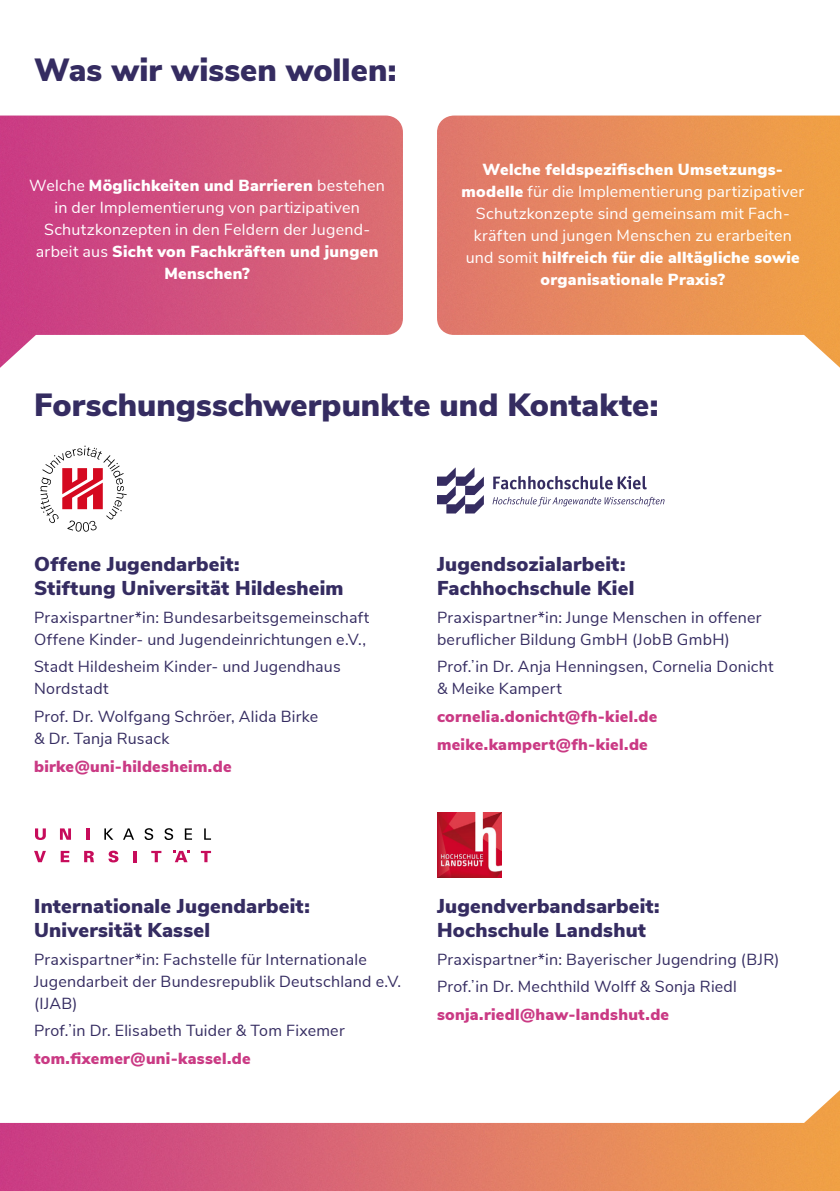
<style>
.page{position:relative;width:840px;height:1191px;background:#fff}
.page>*{position:absolute;margin:0;border:0;box-sizing:border-box;transform-origin:0 0}
.t1{font:900 32px "Nunito Sans";color:#352c61}
.t2{font:900 20px/24px "Nunito Sans";letter-spacing:.01em;color:#352c61}
.t3{font:16px/22px "Nunito Sans";letter-spacing:.015em;color:#352c61}
.t4{font:16px/22px "Nunito Sans";letter-spacing:.015em;color:#fff;text-align:center}
.t5{font:900 16px/27.6px "Nunito Sans";letter-spacing:.02em;color:#ca3a84}
.s1{font-weight:900}
</style>
<div class="page">
<img style="left:437px;top:812px;width:64px;height:66px">
<svg style="left:104px;top:828px;width:9px;height:11px"></svg>
<svg style="left:123px;top:828px;width:11px;height:11px"></svg>
<svg style="left:144px;top:828px;width:9px;height:12px"></svg>
<svg style="left:164px;top:828px;width:9px;height:12px"></svg>
<svg style="left:185px;top:828px;width:7px;height:11px"></svg>
<svg style="left:204px;top:828px;width:7px;height:11px"></svg>
<svg style="left:34px;top:851px;width:12px;height:11px"></svg>
<svg style="left:61px;top:851px;width:8px;height:11px"></svg>
<svg style="left:84px;top:851px;width:10px;height:11px"></svg>
<svg style="left:108px;top:850px;width:10px;height:12px"></svg>
<hr style="left:133px;top:851px;width:4px;height:11px;background:#c70c5b">
<svg style="left:151px;top:851px;width:10px;height:11px"></svg>
<svg style="left:201px;top:851px;width:10px;height:11px"></svg>
<svg style="left:35px;top:828px;width:11px;height:12px"></svg>
<svg style="left:60px;top:828px;width:11px;height:11px"></svg>
<hr style="left:86px;top:828px;width:4px;height:11px;background:#c70c5b">
<svg style="left:173px;top:850px;width:16px;height:12px"></svg>
<svg style="left:40px;top:446px;width:87px;height:86px"></svg>
<svg style="left:437px;top:467px;width:46px;height:46px"></svg>
<svg style="left:493px;top:476px;width:153px;height:13px"></svg>
<svg style="left:492px;top:497px;width:172px;height:9px"></svg>
<img style="left:0;top:115px;width:403px;height:253px">
<img style="left:437px;top:115px;width:402px;height:252px">
<img style="left:0;top:1091px;width:839px;height:100px">
<h1 class="t1" style="left:34px;top:47px;width:364px">Was wir wissen wollen:</h1>
<p class="t4" style="left:29px;top:173px;width:357px">Welche <span class="s1">Möglichkeiten und Barrieren</span> bestehen in der Implementierung von partizipativen Schutzkonzepten in den Feldern der Jugend&shy;arbeit aus <span class="s1">Sicht von Fachkräften und jungen Menschen?</span></p>
<p class="t4" style="left:461px;top:158px;width:344px"><span class="s1">Welche feldspezifischen Umsetzungs&shy;modelle</span> für die Implementierung partizipativer Schutzkonzepte sind gemeinsam mit Fach&shy;kräften und jungen Menschen zu erarbeiten und somit <span class="s1">hilfreich für die alltägliche sowie organisationale Praxis?</span></p>
<h1 class="t1" style="left:34px;top:381px;width:625px">Forschungsschwerpunkte und Kontakte:</h1>
<p class="t2" style="left:34px;top:551px;width:311px">Offene Jugendarbeit:<br>Stiftung Universität Hildesheim</p>
<p class="t3" style="left:34px;top:605px;width:336px">Praxispartner*in: Bundesarbeitsgemeinschaft<br>Offene Kinder- und Jugendeinrichtungen e.V.,</p>
<p class="t3" style="left:34px;top:654px;width:308px">Stadt Hildesheim Kinder- und Jugendhaus<br>Nordstadt</p>
<p class="t3" style="left:34px;top:704px;width:285px">Prof. Dr. Wolfgang Schröer, Alida Birke &amp; Dr. Tanja Rusack</p>
<p class="t5" style="left:34px;top:751px;width:199px">birke@uni-hildesheim.de</p>
<p class="t2" style="left:437px;top:551px;width:199px">Jugendsozialarbeit:<br>Fachhochschule Kiel</p>
<p class="t3" style="left:437px;top:605px;width:326px">Praxispartner*in: Junge Menschen in offener beruflicher Bildung GmbH (JobB GmbH)</p>
<p class="t3" style="left:437px;top:654px;width:338px">Prof.ʼin Dr. Anja Henningsen, Cornelia Donicht &amp; Meike Kampert</p>
<p class="t5" style="left:437px;top:702px;width:222px">cornelia.donicht@fh-kiel.de meike.kampert@fh-kiel.de</p>
<p class="t2" style="left:34px;top:893px;width:277px">Internationale Jugendarbeit:<br>Universität Kassel</p>
<p class="t3" style="left:34px;top:947px;width:368px">Praxispartner*in: Fachstelle für Internationale<br>Jugendarbeit der Bundesrepublik Deutschland e.V. (IJAB)</p>
<p class="t3" style="left:34px;top:1018px;width:312px">Prof.ʼin Dr. Elisabeth Tuider &amp; Tom Fixemer</p>
<p class="t5" style="left:34px;top:1044px;width:218px">tom.fixemer@uni-kassel.de</p>
<p class="t2" style="left:437px;top:893px;width:224px">Jugendverbandsarbeit:<br>Hochschule Landshut</p>
<p class="t3" style="left:437px;top:944px;width:344px;line-height:27.6px">Praxispartner*in: Bayerischer Jugendring (BJR)<br>Prof.ʼin Dr. Mechthild Wolff &amp; Sonja Riedl</p>
<p class="t5" style="left:437px;top:1000px;width:233px">sonja.riedl@haw-landshut.de</p>
</div>
